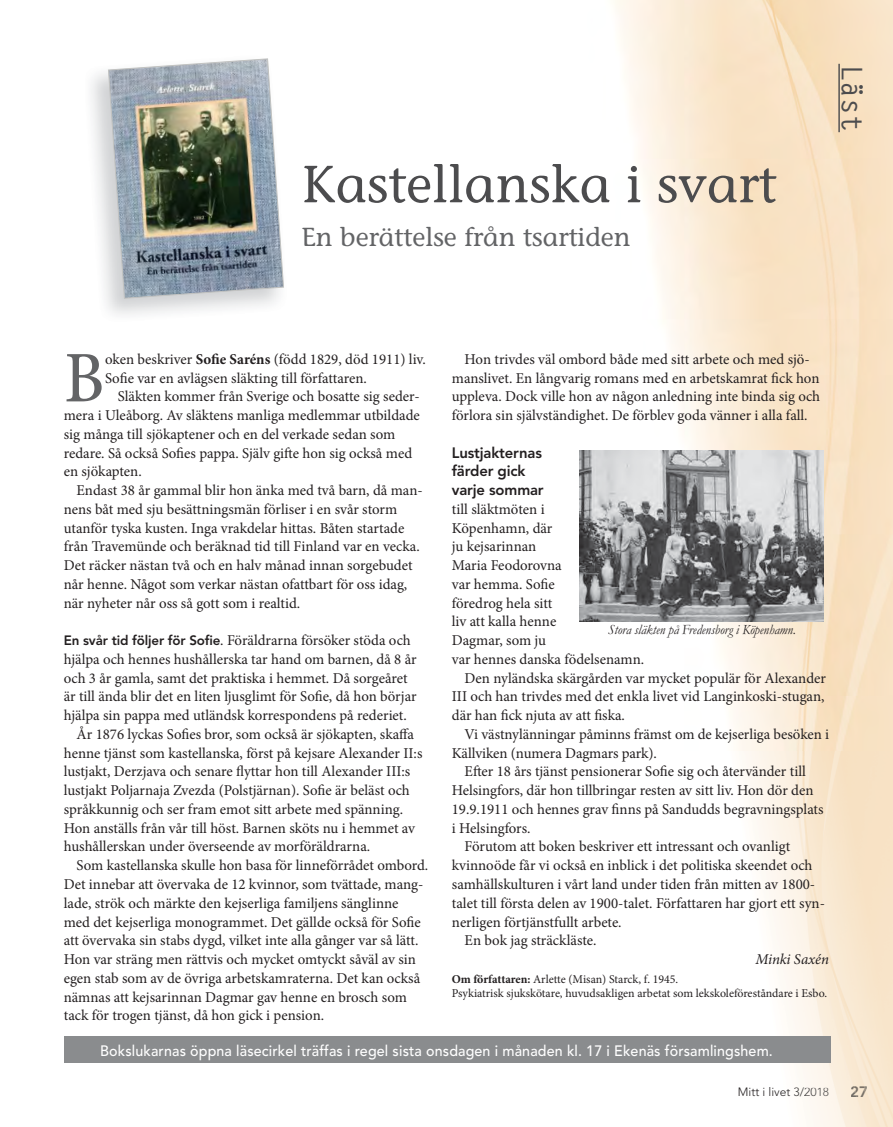
<style>
.page{position:relative;width:893px;height:1127px;background:#fff}
.page>*{position:absolute;margin:0;border:0;box-sizing:border-box;transform-origin:0 0}
.t1{font:500 72.75px "Minion Pro";color:#636466;scale:.93 1}
.t2{font:52.05px "Stone Informal";color:#4c4c4e}
.t3{font:700 28.5px "Letter Gothic Std";color:#4c4c4e}
.t4{font:26.1px "Stone Informal";color:#636466}
.t5{font:15px/18.8px "Minion Pro";color:#231f20}
.t6{font:500 15px "Avenir";letter-spacing:.01em;color:#fff;scale:.95 1}
.t7{font:800 15px/18.8px "Avenir";letter-spacing:-.01em;color:#231f20}
.t8{font:italic 15px "Minion Pro";letter-spacing:-.005em;color:#231f20}
.t9{font:italic 14.25px "Garamond";color:#231f20;scale:.9 1}
.t10{font:12px/14.4px "Minion Pro";color:#231f20}
.t11{font:300 12px "Avenir";color:#231f20}
.s1{font-weight:700}
.s2{font-family:"Avenir";font-weight:800;font-size:13.5px}
.s3{color:#282526}
.s4{color:#393737}
.s5{color:#464444}
.s6{color:#514f4f}
.s7{color:#565453}
</style>
<div class="page">
<img style="left:579px;top:0;width:314px;height:1127px">
<img style="left:739px;top:1087px;width:90px;height:10px">
<img style="left:851px;top:1086px;width:16px;height:11px">
<hr style="left:838px;top:64px;width:2px;height:68px;background:#4c4c4e">
<div style="left:64px;top:1036px;width:767px;height:27px;background:#8a8c8e"></div>
<img style="left:108px;top:58px;width:176px;height:241px">
<img style="left:580px;top:451px;width:244px;height:170px">
<h2 class="t2" style="left:302px;top:164px;width:476px">Kastellanska i svart</h2>
<h3 class="t4" style="left:302px;top:226px;width:330px">En berättelse från tsartiden</h3>
<h3 class="t3" style="left:863px;top:64px;width:70px;rotate:90deg">Läst</h3>
<h1 class="t1" style="left:64px;top:334px;width:45px">B</h1>
<p class="t5" style="left:105px;top:351px;width:322px">oken beskriver <span class="s1">Sofie Saréns</span> (född 1829, död 1911) liv.<br>Sofie var en avlägsen släkting till författaren.</p>
<p class="t5" style="left:64px;top:389px;width:358px;text-indent:54px">Släkten kommer från Sverige och bosatte sig seder&shy;mera i Uleåborg. Av släktens manliga medlemmar utbildade sig många till sjökaptener och en del verkade sedan som redare. Så också Sofies pappa. Själv gifte hon sig också med en sjökapten.</p>
<p class="t5" style="left:64px;top:482px;width:360px;text-indent:13px">Endast 38 år gammal blir hon änka med två barn, då man&shy;nens båt med sju besättningsmän förliser i en svår storm utanför tyska kusten. Inga vrakdelar hittas. Båten startade från Travemünde och beräknad tid till Finland var en vecka.<br>Det räcker nästan två och en halv månad innan sorgebudet når henne. Något som verkar nästan ofattbart för oss idag, när nyheter når oss så gott som i realtid.</p>
<p class="t5" style="left:64px;top:632px;width:349px"><span class="s2">En svår tid följer för Sofie</span>. Föräldrarna försöker stöda och</p>
<p class="t5" style="left:64px;top:651px;width:354px">hjälpa och hennes hushållerska tar hand om barnen, då 8 år</p>
<p class="t5" style="left:64px;top:670px;width:345px">och 3 år gamla, samt det praktiska i hemmet. Då sorgeåret</p>
<p class="t5" style="left:64px;top:689px;width:354px">är till ända blir det en liten ljusglimt för Sofie, då hon börjar</p>
<p class="t5" style="left:64px;top:707px;width:345px">hjälpa sin pappa med utländsk korrespondens på rederiet.</p>
<p class="t5" style="left:77px;top:726px;width:339px">År 1876 lyckas Sofies bror, som också är sjökapten, skaffa</p>
<p class="t5" style="left:64px;top:745px;width:360px">henne tjänst som kastellanska, först på kejsare Alexander II:s</p>
<p class="t5" style="left:64px;top:764px;width:348px">lustjakt, Derzjava och senare flyttar hon till Alexander III:s</p>
<p class="t5" style="left:64px;top:782px;width:348px">lustjakt Poljarnaja Zvezda (Polstjärnan). Sofie är beläst och</p>
<p class="t5" style="left:64px;top:801px;width:341px">språkkunnig och ser fram emot sitt arbete med spänning.</p>
<p class="t5" style="left:64px;top:820px;width:353px">Hon anställs från vår till höst. Barnen sköts nu i hemmet av</p>
<p class="t5" style="left:64px;top:839px;width:308px">hushållerskan under överseende av morföräldrarna.</p>
<p class="t5" style="left:77px;top:857px;width:353px">Som kastellanska skulle hon basa för linneförrådet ombord.</p>
<p class="t5" style="left:64px;top:876px;width:361px">Det innebar att övervaka de 12 kvinnor, som tvättade, mang-</p>
<p class="t5" style="left:64px;top:895px;width:336px">lade, strök och märkte den kejserliga familjens sänglinne</p>
<p class="t5" style="left:64px;top:914px;width:358px">med det kejserliga monogrammet. Det gällde också för Sofie</p>
<p class="t5" style="left:64px;top:932px;width:356px">att övervaka sin stabs dygd, vilket inte alla gånger var så lätt.</p>
<p class="t5" style="left:64px;top:951px;width:354px">Hon var sträng men rättvis och mycket omtyckt såväl av sin</p>
<p class="t5" style="left:64px;top:970px;width:358px">egen stab som av de övriga arbetskamraterna. Det kan också</p>
<p class="t5" style="left:64px;top:989px;width:345px">nämnas att kejsarinnan Dagmar gav henne en brosch som</p>
<p class="t5" style="left:64px;top:1007px;width:262px">tack för trogen tjänst, då hon gick i pension.</p>
<p class="t5" style="left:452px;top:351px;width:370px;text-indent:13px">Hon trivdes väl ombord både med sitt arbete och med sjö&shy;manslivet. En långvarig romans med en arbetskamrat fick hon uppleva. Dock ville hon av någon anledning inte binda sig och förlora sin självständighet. De förblev goda vänner i alla fall.</p>
<p class="t7" style="left:452px;top:444px;width:93px">Lustjakternas färder gick varje sommar</p>
<p class="t5" style="left:452px;top:501px;width:94px">till släktmöten i</p>
<p class="t5" style="left:452px;top:520px;width:102px">Köpenhamn, där</p>
<p class="t5" style="left:452px;top:539px;width:86px">ju kejsarinnan</p>
<p class="t5" style="left:452px;top:557px;width:111px">Maria Feodorovna</p>
<p class="t5" style="left:452px;top:576px;width:104px">var hemma. Sofie</p>
<p class="t5" style="left:452px;top:595px;width:102px">föredrog hela sitt</p>
<p class="t5" style="left:452px;top:614px;width:106px">liv att kalla henne</p>
<p class="t5" style="left:452px;top:632px;width:96px">Dagmar, som ju</p>
<p class="t5" style="left:452px;top:651px;width:194px">var hennes danska födelsenamn.</p>
<p class="t5" style="left:465px;top:670px;width:363px">Den nyländska skärgården var mycket populär för Alexander</p>
<p class="t5" style="left:452px;top:689px;width:374px">III och han trivdes med det enkla livet vid Langinkoski-stugan,</p>
<p class="t5" style="left:452px;top:707px;width:175px">där han fick njuta av att fiska.</p>
<p class="t5" style="left:465px;top:726px;width:366px">Vi västnylänningar påminns främst om de kejserliga besöken i</p>
<p class="t5" style="left:452px;top:745px;width:207px">Källviken (numera Dagmars park).</p>
<p class="t5" style="left:465px;top:764px;width:343px">Efter 18 års tjänst pensionerar Sofie sig och återvänder till</p>
<p class="t5" style="left:452px;top:782px;width:363px">Helsingfors, där hon tillbringar resten av sitt liv. Hon dör den</p>
<p class="t5" style="left:452px;top:801px;width:373px">19.9.1911 och hennes grav finns på Sandudds begravningsplats</p>
<p class="t5" style="left:452px;top:820px;width:80px">i Helsingfors.</p>
<p class="t5" style="left:465px;top:839px;width:327px">Förutom att boken beskriver ett intressant och ovanligt</p>
<p class="t5" style="left:452px;top:857px;width:362px">kvinno öde får vi också en inblick i det politiska skeendet och</p>
<p class="t5" style="left:452px;top:876px;width:365px">samhällskulturen i vårt land under tiden från mitten av 1800-</p>
<p class="t5" style="left:452px;top:895px;width:375px">talet till första delen av 1900-talet. Författaren har gjort ett syn-</p>
<p class="t5" style="left:452px;top:914px;width:171px">nerligen förtjänstfullt arbete.</p>
<p class="t5" style="left:465px;top:932px;width:133px">En bok jag sträckläste.</p>
<p class="t8" style="left:755px;top:953px;width:75px">Minki Saxén</p>
<p class="t10" style="left:452px;top:973px;width:377px"><span class="s1">Om författaren:</span> Arlette (Misan) Starck, f. 1945.<br>Psykiatrisk sjukskötare, huvudsakligen arbetat som lekskoleföre ståndare i Esbo.</p>
<p class="t9" style="left:608px;top:625px;width:210px">Stora släkten på Fredensborg i Köpenhamn.</p>
<p class="t6" style="left:100px;top:1044px;width:710px">Bokslukarnas öppna läsecirkel träffas i regel sista onsdagen i månaden kl. 17 i Ekenäs församlingshem.</p>
<p class="t11" style="left:738px;top:1087px;width:93px">Mitt i live<span class="s3">t</span> <span class="s4">3/</span><span class="s5">20</span><span class="s6">1</span><span class="s7">8</span></p>
<p class="t7" style="left:850px;top:1083px;width:19px">27</p>
</div>
